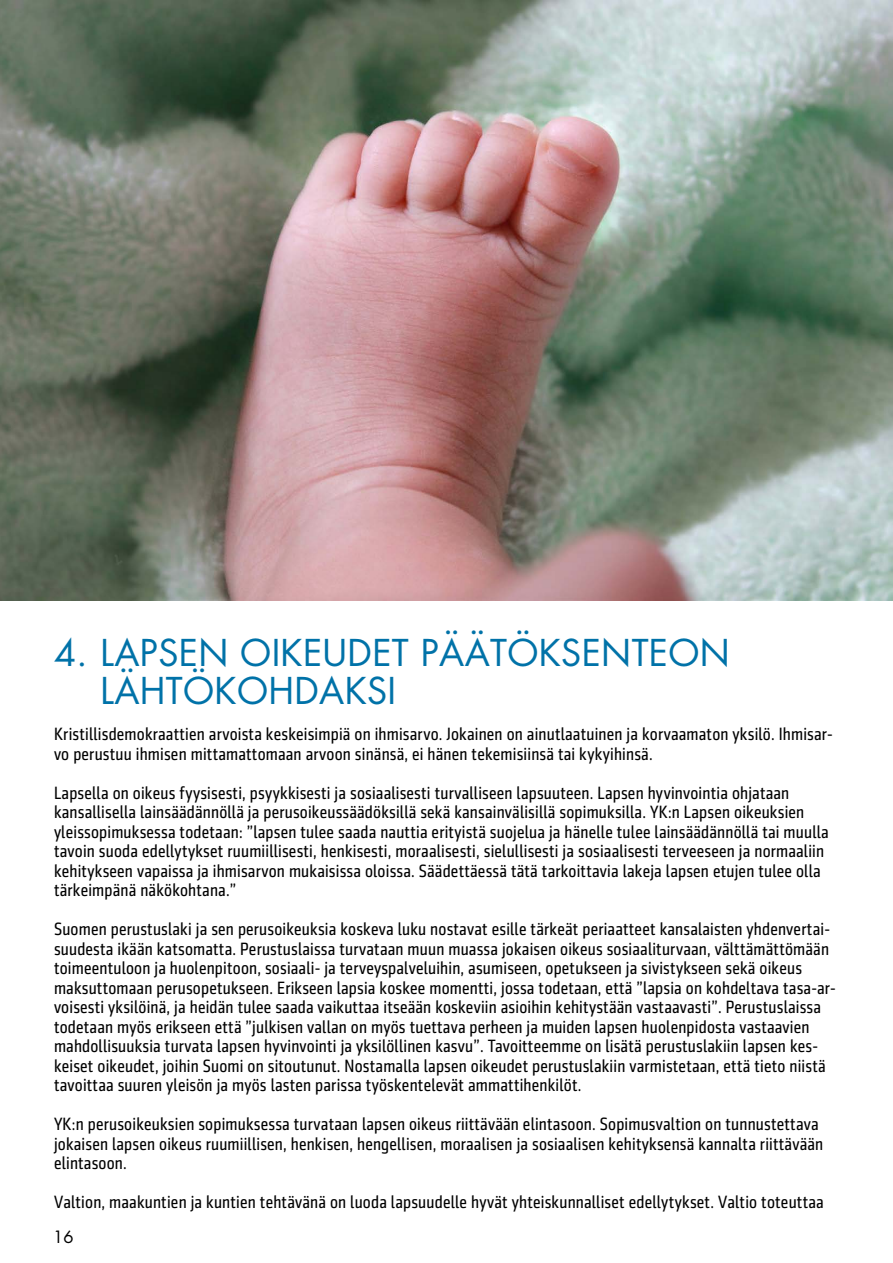
<style>
.page{position:relative;width:893px;height:1263px;background:#fff}
.page>*{position:absolute;margin:0;border:0;box-sizing:border-box;transform-origin:0 0}
.t1{font:36px/37.5px "Futura";letter-spacing:.01em;color:#0072a8}
.t2{font:18px/19.5px "Sentico Sans DT Cond";letter-spacing:.01em;color:#000}
.t3{font:16.5px "Futura";color:#000}
</style>
<div class="page">
<img style="left:0;top:0;width:893px;height:600px">
<h1 class="t1" style="left:101px;top:633px;width:631px;text-indent:-47px">4. LAPSEN OIKEUDET PÄÄTÖKSENTEON<br>LÄHTÖKOHDAKSI</h1>
<p class="t2" style="left:54px;top:724px;width:780px">Kristillisdemokraattien arvoista keskeisimpiä on ihmisarvo. Jokainen on ainutlaatuinen ja korvaamaton yksilö. Ihmisar&shy;vo perustuu ihmisen mittamattomaan arvoon sinänsä, ei hänen tekemisiinsä tai kykyihinsä.</p>
<p class="t2" style="left:54px;top:783px;width:776px">Lapsella on oikeus fyysisesti, psyykkisesti ja sosiaalisesti turvalliseen lapsuuteen. Lapsen hyvinvointia ohjataan kansallisella lainsäädännöllä ja perusoikeussäädöksillä sekä kansainvälisillä sopimuksilla. YK:n Lapsen oikeuksien yleissopimuksessa todetaan: ”lapsen tulee saada nauttia erityistä suojelua ja hänelle tulee lainsäädännöllä tai muulla tavoin suoda edellytykset ruumiillisesti, henkisesti, moraalisesti, sielullisesti ja sosiaalisesti terveeseen ja normaaliin kehitykseen vapaissa ja ihmisarvon mukaisissa oloissa. Säädettäessä tätä tarkoittavia lakeja lapsen etujen tulee olla tärkeimpänä näkökohtana.”</p>
<p class="t2" style="left:54px;top:919px;width:783px">Suomen perustuslaki ja sen perusoikeuksia koskeva luku nostavat esille tärkeät periaatteet kansalaisten yhdenvertai&shy;suudesta ikään katsomatta. Perustuslaissa turvataan muun muassa jokaisen oikeus sosiaaliturvaan, välttämättömään toimeentuloon ja huolenpitoon, sosiaali- ja terveyspalveluihin, asumiseen, opetukseen ja sivistykseen sekä oikeus maksuttomaan perusopetukseen. Erikseen lapsia koskee momentti, jossa todetaan, että ”lapsia on kohdeltava tasa-ar&shy;voisesti yksilöinä, ja heidän tulee saada vaikuttaa itseään koskeviin asioihin kehitystään vastaavasti”. Perustuslaissa todetaan myös erikseen että ”julkisen vallan on myös tuettava perheen ja muiden lapsen huolenpidosta vastaavien mahdollisuuksia turvata lapsen hyvinvointi ja yksilöllinen kasvu”. Tavoitteemme on lisätä perustuslakiin lapsen kes&shy;keiset oikeudet, joihin Suomi on sitoutunut. Nostamalla lapsen oikeudet perustuslakiin varmistetaan, että tieto niistä tavoittaa suuren yleisön ja myös lasten parissa työskentelevät ammattihenkilöt.</p>
<p class="t2" style="left:54px;top:1114px;width:771px">YK:n perusoikeuksien sopimuksessa turvataan lapsen oikeus riittävään elintasoon. Sopimusvaltion on tunnustettava jokaisen lapsen oikeus ruumiillisen, henkisen, hengellisen, moraalisen ja sosiaalisen kehityksensä kannalta riittävään elintasoon.</p>
<p class="t2" style="left:54px;top:1192px;width:771px">Valtion, maakuntien ja kuntien tehtävänä on luoda lapsuudelle hyvät yhteiskunnalliset edellytykset. Valtio toteuttaa</p>
<p class="t3" style="left:53px;top:1225px;width:22px">16</p>
</div>
